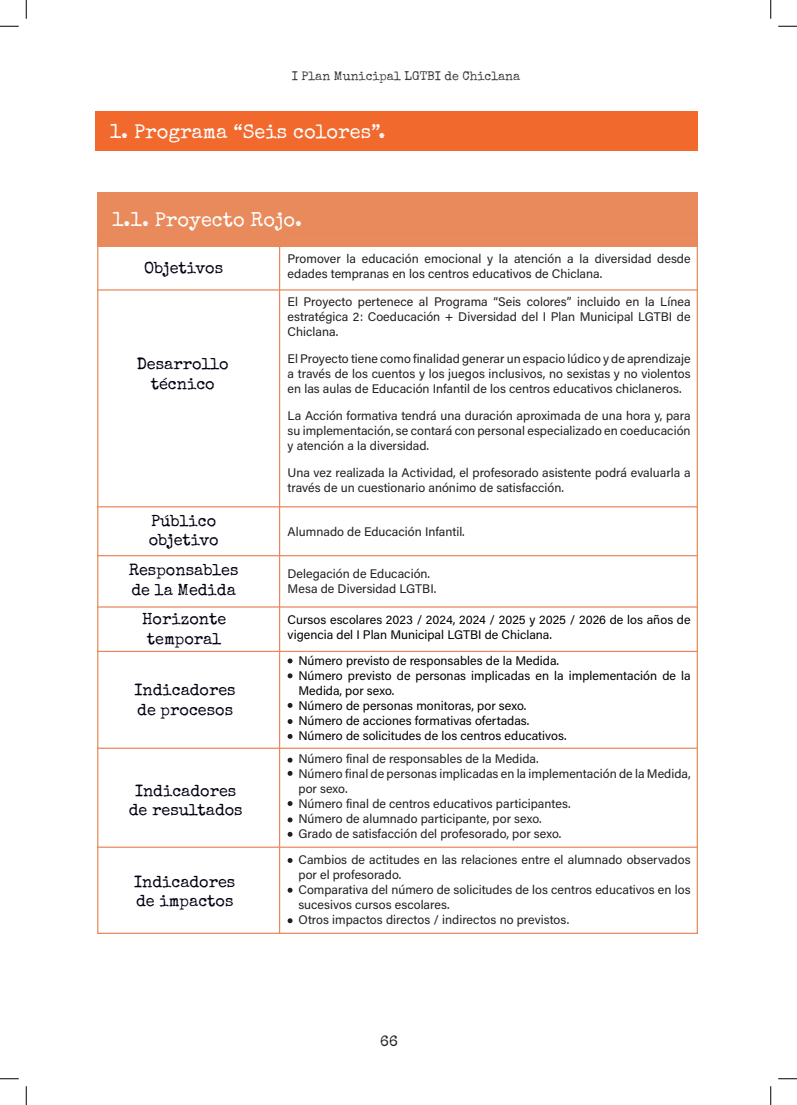
<style>
.page{position:relative;width:797px;height:1105px;background:#fff}
.page>*{position:absolute;margin:0;border:0;box-sizing:border-box;transform-origin:0 0}
.t1{font:20px "Special Elite";color:#fff}
.t2{font:16.25px/19.5px "Special Elite";color:#000112;text-align:center}
.t3{font:15px "Special Elite";color:#231f20}
.t4{font:12.5px/15px "Acumin Variable Concept";color:#231f20}
.t5{font:12.5px/15px "Acumin Variable Concept";color:#000001}
.t6{font:12.5px "Special Elite";color:#3b3b3b}
</style>
<div class="page">
<div style="left:95px;top:111px;width:603px;height:40px;background:#f1692c"></div>
<div style="left:97px;top:193px;width:601px;height:54px;background:#e88a5b"></div>
<hr style="left:97px;top:289px;width:601px;height:2px;background:#e8895d">
<hr style="left:97px;top:506px;width:601px;height:1px;background:#e8895d">
<hr style="left:97px;top:555px;width:601px;height:1px;background:#e8895d">
<hr style="left:97px;top:606px;width:601px;height:2px;background:#e8895d">
<hr style="left:97px;top:651px;width:601px;height:1px;background:#e8895d">
<hr style="left:97px;top:748px;width:601px;height:1px;background:#e8895d">
<hr style="left:97px;top:846px;width:601px;height:2px;background:#e8895d">
<svg style="left:278px;top:247px;width:420px;height:687px"></svg>
<svg style="left:287px;top:658px;width:5px;height:5px"></svg>
<svg style="left:287px;top:719px;width:5px;height:5px"></svg>
<svg style="left:287px;top:771px;width:5px;height:5px"></svg>
<svg style="left:287px;top:758px;width:5px;height:5px"></svg>
<svg style="left:287px;top:801px;width:5px;height:5px"></svg>
<svg style="left:287px;top:832px;width:5px;height:5px"></svg>
<svg style="left:287px;top:888px;width:5px;height:5px"></svg>
<svg style="left:287px;top:918px;width:5px;height:5px"></svg>
<svg style="left:287px;top:673px;width:5px;height:5px"></svg>
<svg style="left:287px;top:703px;width:5px;height:5px"></svg>
<svg style="left:287px;top:734px;width:5px;height:5px"></svg>
<svg style="left:287px;top:817px;width:5px;height:5px"></svg>
<svg style="left:287px;top:858px;width:5px;height:5px"></svg>
<svg style="left:0;top:25px;width:19px;height:2px"></svg>
<svg style="left:778px;top:25px;width:19px;height:2px"></svg>
<svg style="left:0;top:1078px;width:19px;height:1px"></svg>
<svg style="left:778px;top:1078px;width:19px;height:1px"></svg>
<svg style="left:25px;top:0;width:2px;height:19px"></svg>
<svg style="left:25px;top:1086px;width:2px;height:19px"></svg>
<svg style="left:770px;top:0;width:1px;height:19px"></svg>
<svg style="left:770px;top:1086px;width:1px;height:19px"></svg>
<p class="t6" style="left:292px;top:68px;width:230px">I Plan Municipal LGTBI de Chiclana</p>
<p class="t1" style="left:110px;top:119px;width:277px">1. Programa “Seis colores”.</p>
<p class="t1" style="left:112px;top:207px;width:191px">1.1. Proyecto Rojo.</p>
<p class="t2" style="left:144px;top:258px;width:80px">Objetivos</p>
<p class="t2" style="left:137px;top:354px;width:93px">Desarrollo técnico</p>
<p class="t2" style="left:151px;top:511px;width:66px">Público</p>
<p class="t2" style="left:149px;top:530px;width:71px">objetivo</p>
<p class="t2" style="left:129px;top:560px;width:111px">Responsables</p>
<p class="t2" style="left:131px;top:580px;width:106px">de la Medida</p>
<p class="t2" style="left:142px;top:609px;width:86px">Horizonte temporal</p>
<p class="t2" style="left:135px;top:680px;width:103px;text-align:left">Indicadores de procesos</p>
<p class="t2" style="left:129px;top:781px;width:115px">Indicadores de resultados</p>
<p class="t2" style="left:134px;top:872px;width:103px;text-align:left">Indicadores de impactos</p>
<p class="t4" style="left:288px;top:251px;width:404px">Promover la educación emocional y la atención a la diversidad desde edades tempranas en los centros educativos de Chiclana.</p>
<p class="t4" style="left:288px;top:294px;width:404px;text-align:justify">El Proyecto pertenece al Programa “Seis colores” incluido en la Línea estratégica 2: Coeducación + Diversidad del I Plan Municipal LGTBI de Chiclana.</p>
<p class="t4" style="left:288px;top:351px;width:404px;text-align:justify">El Proyecto tiene como finalidad generar un espacio lúdico y de aprendizaje a través de los cuentos y los juegos inclusivos, no sexistas y no violentos en las aulas de Educación Infantil de los centros educativos chiclaneros.</p>
<p class="t4" style="left:288px;top:408px;width:404px;text-align:justify">La Acción formativa tendrá una duración aproximada de una hora y, para su implementación, se contará con personal especializado en coeducación y atención a la diversidad.</p>
<p class="t4" style="left:288px;top:465px;width:404px">Una vez realizada la Actividad, el profesorado asistente podrá evaluarla a través de un cuestionario anónimo de satisfacción.</p>
<p class="t4" style="left:288px;top:524px;width:179px">Alumnado de Educación Infantil.</p>
<p class="t4" style="left:288px;top:565px;width:144px">Delegación de Educación.</p>
<p class="t4" style="left:288px;top:580px;width:150px">Mesa de Diversidad LGTBI.</p>
<p class="t5" style="left:288px;top:611px;width:404px">Cursos escolares 2023 / 2024, 2024 / 2025 y 2025 / 2026 de los años de vigencia del I Plan Municipal LGTBI de Chiclana.</p>
<p class="t5" style="left:298px;top:652px;width:262px">Número previsto de responsables de la Medida.</p>
<p class="t5" style="left:298px;top:667px;width:393px">Número previsto de personas implicadas en la implementación de la<br>Medida, por sexo.</p>
<p class="t5" style="left:298px;top:697px;width:229px">Número de personas monitoras, por sexo.</p>
<p class="t5" style="left:298px;top:712px;width:232px">Número de acciones formativas ofertadas.</p>
<p class="t5" style="left:298px;top:727px;width:270px">Número de solicitudes de los centros educativos.</p>
<p class="t4" style="left:298px;top:750px;width:242px">Número final de responsables de la Medida.</p>
<p class="t4" style="left:298px;top:765px;width:393px">Número final de personas implicadas en la implementación de la Medida, por sexo.</p>
<p class="t4" style="left:298px;top:795px;width:274px">Número final de centros educativos participantes.</p>
<p class="t4" style="left:298px;top:810px;width:245px">Número de alumnado participante, por sexo.</p>
<p class="t4" style="left:298px;top:825px;width:264px">Grado de satisfacción del profesorado, por sexo.</p>
<p class="t4" style="left:298px;top:851px;width:393px">Cambios de actitudes en las relaciones entre el alumnado observados por el profesorado.</p>
<p class="t4" style="left:298px;top:881px;width:393px">Comparativa del número de solicitudes de los centros educativos en los sucesivos cursos escolares.</p>
<p class="t4" style="left:298px;top:911px;width:272px">Otros impactos directos / indirectos no previstos.</p>
<p class="t3" style="left:380px;top:1032px;width:19px">66</p>
</div>
